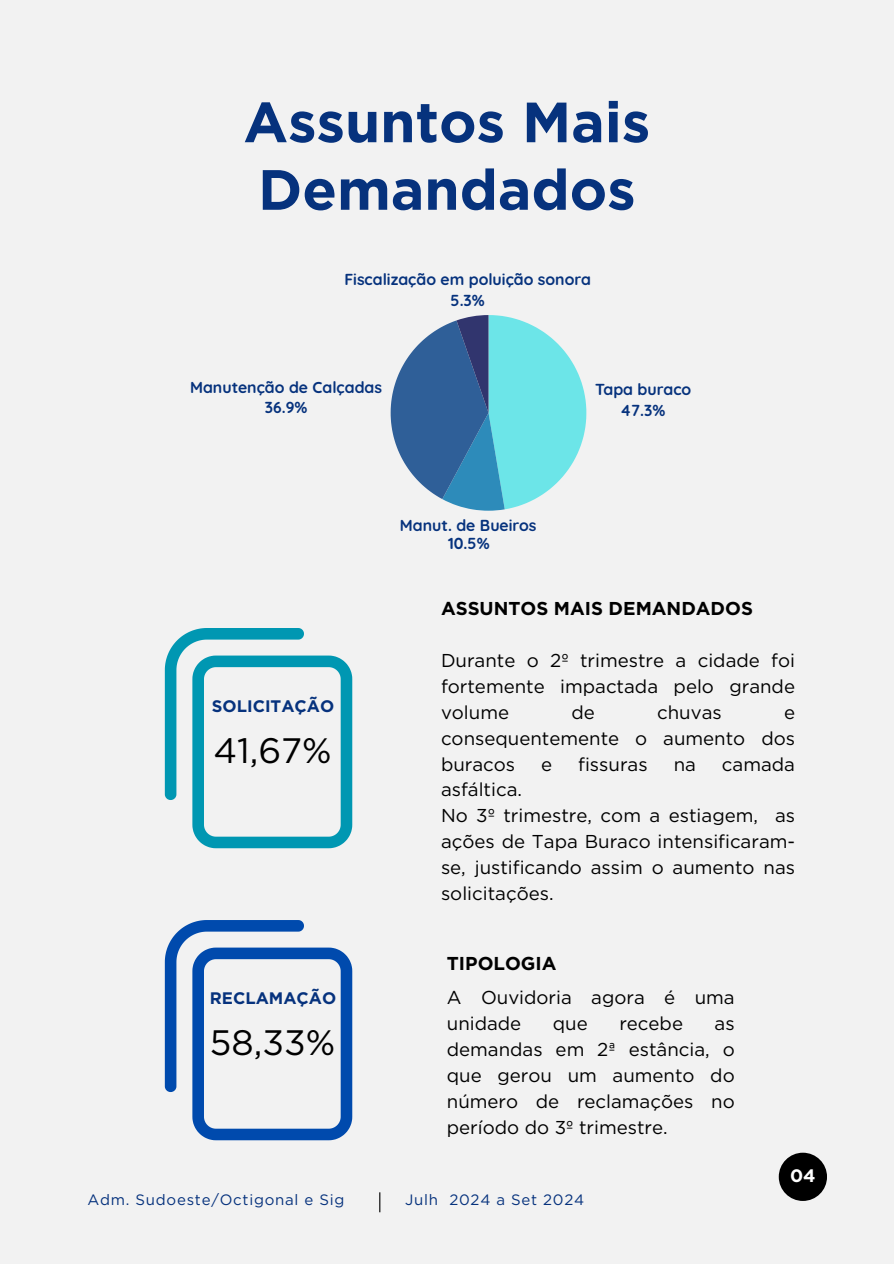
<style>
.page{position:relative;width:894px;height:1264px;background:#fff}
.page>*{position:absolute;margin:0;border:0;box-sizing:border-box;transform-origin:0 0}
.t1{font:700 56.55px/67.5px "Gotham";color:#06327d}
.t2{font:35.25px "Gotham";color:#000}
.t3{font:18.6px/25.8px "Gotham";color:#000;text-align:justify}
.t4{font:700 18.6px "Gotham";color:#000}
.t5{font:700 18px "Gotham";color:#fff}
.t6{font:700 16.65px "Gotham";color:#06327d}
.t7{font:700 15.9px/21.1px "Quicksand";color:#06327d;text-align:center}
.t8{font:15px "Gotham";letter-spacing:.05em;color:#06327d}
</style>
<div class="page">
<div style="left:0;top:0;width:893px;height:1263px;background:#f2f2f2"></div>
<div style="left:778px;top:1152px;width:48px;height:48px;background:#000;border-radius:50%"></div>
<svg style="left:390px;top:315px;width:196px;height:195px"></svg>
<svg style="left:165px;top:920px;width:187px;height:220px"></svg>
<svg style="left:165px;top:628px;width:187px;height:220px"></svg>
<svg style="left:379px;top:1192px;width:1px;height:20px"></svg>
<h5 class="t1" style="left:243px;top:88px;width:408px">Assuntos Mais<br>Demandados</h5>
<p class="t7" style="left:344px;top:268px;width:248px">Fiscalização em poluição sonora<br>5.3%</p>
<p class="t7" style="left:190px;top:377px;width:193px;line-height:20.1px">Manutenção de Calçadas<br>36.9%</p>
<p class="t7" style="left:595px;top:378px;width:98px">Tapa buraco<br>47.3%</p>
<h3 class="t6" style="left:212px;top:696px;width:124px">SOLICITAÇÃO</h3>
<h4 class="t2" style="left:213px;top:729px;width:120px">41,67%</h4>
<h2 class="t6" style="left:210px;top:987px;width:128px">RECLAMAÇÃO</h2>
<p class="t2" style="left:210px;top:1021px;width:127px">58,33%</p>
<p class="t7" style="left:400px;top:516px;width:138px;line-height:17.9px">Manut. de Bueiros<br>10.5%</p>
<h1 class="t4" style="left:441px;top:597px;width:313px">ASSUNTOS MAIS DEMANDADOS</h1>
<p class="t3" style="left:441px;top:647px;width:355px">Durante o 2º trimestre a cidade foi fortemente impactada pelo grande volume</p>
<p class="t3" style="left:571px;top:699px;width:25px">de</p>
<p class="t3" style="left:657px;top:699px;width:66px">chuvas</p>
<p class="t3" style="left:441px;top:699px;width:355px;text-indent:343px">e consequentemente o aumento dos buracos</p>
<p class="t3" style="left:541px;top:751px;width:13px">e</p>
<p class="t3" style="left:578px;top:751px;width:71px">fissuras</p>
<p class="t3" style="left:673px;top:751px;width:24px">na</p>
<p class="t3" style="left:721px;top:751px;width:75px">camada</p>
<p class="t3" style="left:441px;top:776px;width:355px;text-align:left">asfáltica.<br>No 3º trimestre, com a estiagem, as ações de Tapa Buraco intensificaram&shy;se, justificando assim o aumento nas solicitações.</p>
<h2 class="t4" style="left:446px;top:952px;width:111px">TIPOLOGIA</h2>
<h5 class="t3" style="left:446px;top:984px;width:289px">A Ouvidoria agora é uma unidade</h5>
<h5 class="t3" style="left:552px;top:1010px;width:36px">que</h5>
<h5 class="t3" style="left:619px;top:1010px;width:65px">recebe</h5>
<h5 class="t3" style="left:446px;top:1010px;width:289px;text-indent:268px">as demandas em 2ª estância, o que gerou um aumento do número de reclamações no período do 3º trimestre.</h5>
<p class="t5" style="left:789px;top:1165px;width:27px">04</p>
<h3 class="t8" style="left:88px;top:1190px;width:258px">Adm. Sudoeste/Octigonal e Sig</h3>
<h4 class="t8" style="left:405px;top:1190px;width:180px">Julh 2024 a Set 2024</h4>
</div>
